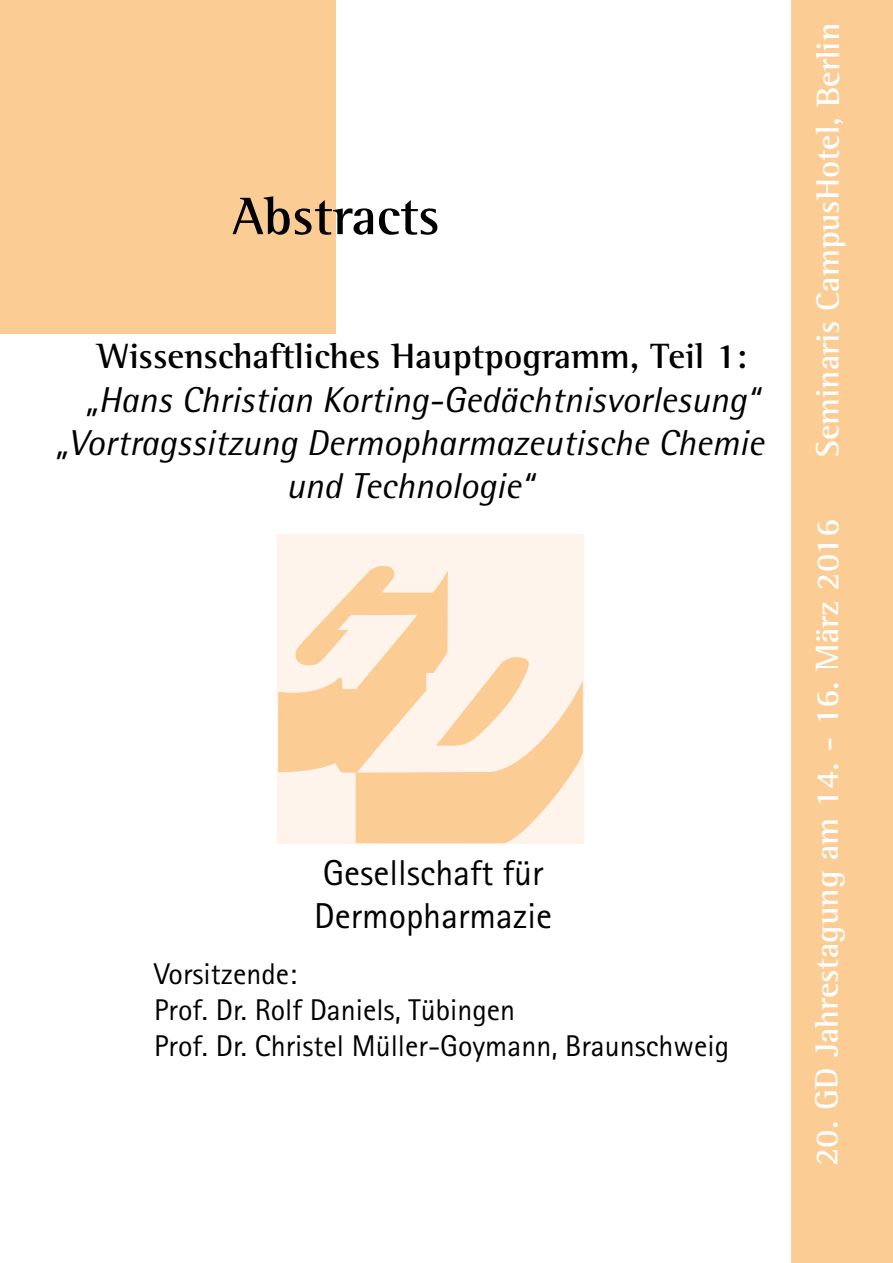
<style>
.page{position:relative;width:893px;height:1263px;background:#fff}
.page>*{position:absolute;margin:0;border:0;box-sizing:border-box;transform-origin:0 0}
.t1{font:700 54px "Agfa Rotis Semi Serif";color:#000}
.t2{font:italic 36px "Agfa Rotis Semisans";color:#000}
.t3{font:700 36px "Agfa Rotis Semi Serif";color:#000}
.t4{font:36px/43.2px "Agfa Rotis Sans Serif";color:#000}
.t5{font:700 33px "Agfa Rotis Semi Serif";color:#fff}
.t6{font:30px/36px "Agfa Rotis Sans Serif";color:#000}
</style>
<div class="page">
<div style="left:0;top:0;width:336px;height:334px;background:#fbcc94"></div>
<div style="left:791px;top:0;width:102px;height:1263px;background:#fbcc94"></div>
<div style="left:277px;top:535px;width:307px;height:309px;background:#fef4eb"></div>
<svg style="left:278px;top:566px;width:305px;height:277px"></svg>
<svg style="left:436px;top:657px;width:94px;height:89px"></svg>
<h1 class="t1" style="left:232px;top:184px;width:209px">Abstracts</h1>
<p class="t3" style="left:98px;top:335px;width:651px">Wissenschaftliches Hauptpogramm, Teil 1:</p>
<p class="t2" style="left:86px;top:378px;width:675px">„Hans Christian Korting-Gedächtnisvorlesung“</p>
<p class="t2" style="left:56px;top:421px;width:709px">„Vortragssitzung Dermopharmazeutische Chemie</p>
<p class="t2" style="left:286px;top:464px;width:249px">und Technologie“</p>
<p class="t4" style="left:314px;top:851px;width:239px">Gesellschaft für<br>Dermopharmazie</p>
<p class="t6" style="left:154px;top:955px;width:576px">Vorsitzende:<br>Prof. Dr. Rolf Daniels, Tübingen<br>Prof. Dr. Christel Müller-Goymann, Braunschweig</p>
<p class="t5" style="left:808px;top:457px;width:435px;rotate:-90deg">Seminaris CampusHotel, Berlin</p>
<p class="t5" style="left:807px;top:1166px;width:649px;rotate:-90deg">20. GD Jahrestagung am 14. - 16. März 2016</p>
</div>
